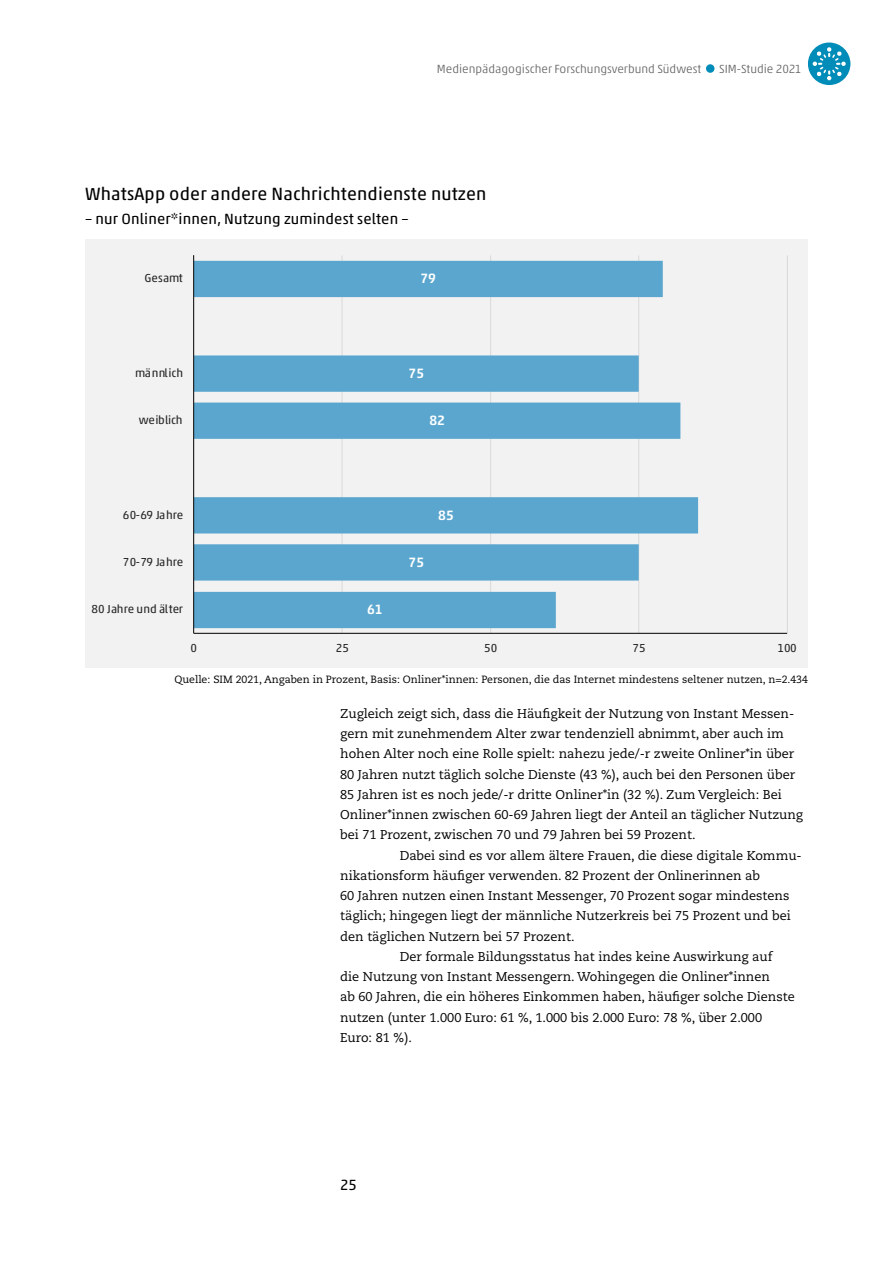
<style>
.page{position:relative;width:893px;height:1263px;background:#fff}
.page>*{position:absolute;margin:0;border:0;box-sizing:border-box;transform-origin:0 0}
.t1{font:18px "Akko Pro";letter-spacing:.01em;color:#000}
.t2{font:15px "Akko Pro";letter-spacing:.01em;color:#000}
.t3{font:500 13.8px "Akko Pro";color:#fff}
.t4{font:12.75px "Caecilia";color:#000}
.t5{font:300 12px "Akko Pro";color:#636362}
.t6{font:11.7px "Akko Pro";color:#262626}
.t7{font:10.5px "Caecilia";color:#000}
</style>
<div class="page">
<div style="left:85px;top:239px;width:723px;height:428px;background:#f2f2f2"></div>
<hr style="left:342px;top:255px;width:1px;height:378px;background:#d9d9d9">
<hr style="left:490px;top:255px;width:1px;height:378px;background:#d9d9d9">
<hr style="left:638px;top:255px;width:1px;height:378px;background:#d9d9d9">
<hr style="left:787px;top:255px;width:1px;height:378px;background:#d9d9d9">
<svg style="left:194px;top:261px;width:504px;height:367px;fill:#5ba6cf"></svg>
<hr style="left:194px;top:633px;width:593px;height:1px;background:#000">
<hr style="left:193px;top:255px;width:1px;height:378px;background:#000">
<div style="left:706px;top:64px;width:8px;height:9px;background:#008cb9;border-radius:50%"></div>
<div style="left:808px;top:43px;width:42px;height:42px;background:#008cb9;border-radius:50%"></div>
<svg style="left:813px;top:47px;width:33px;height:33px"></svg>
<p class="t5" style="left:437px;top:61px;width:266px">Medienpädagogischer Forschungsverbund Südwest</p>
<p class="t5" style="left:719px;top:61px;width:84px">SIM-Studie 2021</p>
<p class="t1" style="left:85px;top:183px;width:403px">WhatsApp oder andere Nachrichtendienste nutzen</p>
<p class="t2" style="left:85px;top:210px;width:325px">– nur Onliner*innen, Nutzung zumindest selten –</p>
<p class="t6" style="left:145px;top:271px;width:40px">Gesamt</p>
<p class="t3" style="left:420px;top:270px;width:17px">79</p>
<p class="t6" style="left:135px;top:366px;width:49px">männlich</p>
<p class="t6" style="left:139px;top:413px;width:45px">weiblich</p>
<p class="t3" style="left:409px;top:365px;width:17px">75</p>
<p class="t3" style="left:429px;top:412px;width:17px">82</p>
<p class="t6" style="left:123px;top:508px;width:62px">60-69 Jahre</p>
<p class="t6" style="left:123px;top:555px;width:62px">70-79 Jahre</p>
<p class="t6" style="left:91px;top:602px;width:93px">80 Jahre und älter</p>
<p class="t3" style="left:367px;top:601px;width:17px">61</p>
<p class="t3" style="left:409px;top:554px;width:17px">75</p>
<p class="t3" style="left:438px;top:507px;width:17px">85</p>
<p class="t6" style="left:191px;top:640px;width:8px">0</p>
<p class="t6" style="left:336px;top:640px;width:15px">25</p>
<p class="t6" style="left:484px;top:640px;width:15px">50</p>
<p class="t6" style="left:632px;top:640px;width:15px">75</p>
<p class="t6" style="left:777px;top:640px;width:21px">100</p>
<p class="t7" style="left:174px;top:674px;width:635px">Quelle: SIM 2021, Angaben in Prozent, Basis: Onliner*innen: Personen, die das Internet mindestens seltener nutzen, n=2.434</p>
<p class="t4" style="left:340px;top:706px;width:456px">Zugleich zeigt sich, dass die Häufigkeit der Nutzung von Instant Messen-</p>
<p class="t4" style="left:340px;top:726px;width:445px">gern mit zunehmendem Alter zwar tendenziell abnimmt, aber auch im</p>
<p class="t4" style="left:340px;top:747px;width:456px">hohen Alter noch eine Rolle spielt: nahezu jede/-r zweite Onliner*in über</p>
<p class="t4" style="left:340px;top:767px;width:457px">80 Jahren nutzt täglich solche Dienste (43 %), auch bei den Personen über</p>
<p class="t4" style="left:340px;top:787px;width:443px">85 Jahren ist es noch jede/-r dritte Onliner*in (32 %). Zum Vergleich: Bei</p>
<p class="t4" style="left:340px;top:807px;width:464px">Onliner*innen zwischen 60-69 Jahren liegt der Anteil an täglicher Nutzung</p>
<p class="t4" style="left:340px;top:828px;width:357px">bei 71 Prozent, zwischen 70 und 79 Jahren bei 59 Prozent.</p>
<p class="t4" style="left:400px;top:848px;width:404px">Dabei sind es vor allem ältere Frauen, die diese digitale Kommu-</p>
<p class="t4" style="left:340px;top:868px;width:421px">nikationsform häufiger verwenden. 82 Prozent der Onlinerinnen ab</p>
<p class="t4" style="left:340px;top:888px;width:451px">60 Jahren nutzen einen Instant Messenger, 70 Prozent sogar mindestens</p>
<p class="t4" style="left:340px;top:909px;width:452px">täglich; hingegen liegt der männliche Nutzerkreis bei 75 Prozent und bei</p>
<p class="t4" style="left:340px;top:929px;width:236px">den täglichen Nutzern bei 57 Prozent.</p>
<p class="t4" style="left:400px;top:949px;width:374px">Der formale Bildungsstatus hat indes keine Auswirkung auf</p>
<p class="t4" style="left:340px;top:969px;width:431px">die Nutzung von Instant Messengern. Wohingegen die Onliner*innen</p>
<p class="t4" style="left:340px;top:990px;width:456px">ab 60 Jahren, die ein höheres Einkommen haben, häufiger solche Dienste</p>
<p class="t4" style="left:340px;top:1010px;width:423px">nutzen (unter 1.000 Euro: 61 %, 1.000 bis 2.000 Euro: 78 %, über 2.000</p>
<p class="t4" style="left:340px;top:1030px;width:73px">Euro: 81 %).</p>
<p class="t2" style="left:340px;top:1175px;width:18px">25</p>
</div>
